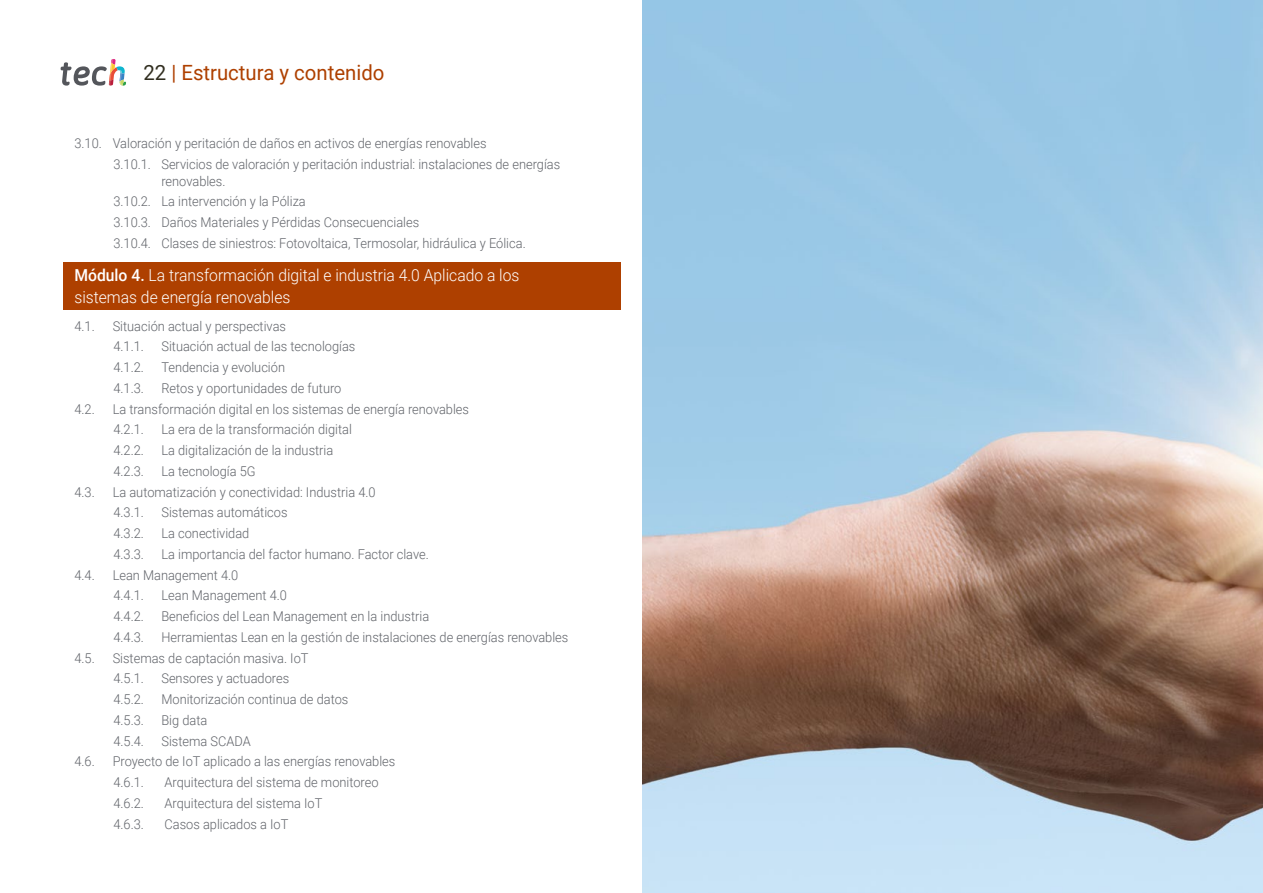
<style>
.page{position:relative;width:1263px;height:893px;background:#fff}
.page>*{position:absolute;margin:0;border:0;box-sizing:border-box;transform-origin:0 0}
.t1{font:21px "Roboto";color:#ae4000}
.t2{font:300 16.5px/22.5px "Roboto";color:#fff;scale:.95 1}
.t3{font:300 13.5px/20.7px "Roboto";color:#61646a;scale:.95 1}
.s1{color:#312e20}
.s2{font-weight:500}
</style>
<div class="page">
<img style="left:642px;top:0;width:621px;height:893px">
<div style="left:63px;top:262px;width:558px;height:48px;background:#ae4000"></div>
<svg style="left:61px;top:59px;width:65px;height:27px"></svg>
<h1 class="t1" style="left:144px;top:57px;width:242px"><span class="s1">22</span> | Estructura y contenido</h1>
<p class="t3" style="left:113px;top:133px;width:472px;text-indent:-39px">3.10. Valoración y peritación de daños en activos de energías renovables<br>3.10.1. Servicios de valoración y peritación industrial: instalaciones de energías</p>
<p class="t3" style="left:113px;top:170px;width:435px;text-indent:48px">renovables.<br>3.10.2. La intervención y la Póliza<br>3.10.3. Daños Materiales y Pérdidas Consecuenciales<br>3.10.4. Clases de siniestros: Fotovoltaica, Termosolar, hidráulica y Eólica.</p>
<p class="t2" style="left:74px;top:263px;width:470px"><span class="s2">Módulo 4.</span> La transformación digital e industria 4.0 Aplicado a los sistemas de energía renovables</p>
<p class="t3" style="left:74px;top:315px;width:23px">4.1.</p>
<p class="t3" style="left:113px;top:315px;width:184px">Situación actual y perspectivas<br>4.1.1.</p>
<p class="t3" style="left:161px;top:336px;width:206px">Situación actual de las tecnologías</p>
<p class="t3" style="left:113px;top:356px;width:34px">4.1.2.</p>
<p class="t3" style="left:161px;top:356px;width:132px">Tendencia y evolución</p>
<p class="t3" style="left:113px;top:377px;width:34px">4.1.3.</p>
<p class="t3" style="left:161px;top:377px;width:191px">Retos y oportunidades de futuro</p>
<p class="t3" style="left:74px;top:398px;width:23px">4.2.</p>
<p class="t3" style="left:113px;top:398px;width:377px">La transformación digital en los sistemas de energía renovables<br>4.2.1.</p>
<p class="t3" style="left:161px;top:419px;width:202px">La era de la transformación digital</p>
<p class="t3" style="left:113px;top:439px;width:34px">4.2.2.</p>
<p class="t3" style="left:161px;top:439px;width:182px">La digitalización de la industria</p>
<p class="t3" style="left:113px;top:460px;width:34px">4.2.3.</p>
<p class="t3" style="left:161px;top:460px;width:101px">La tecnología 5G</p>
<p class="t3" style="left:74px;top:481px;width:23px">4.3.</p>
<p class="t3" style="left:113px;top:481px;width:278px">La automatización y conectividad: Industria 4.0<br>4.3.1.</p>
<p class="t3" style="left:161px;top:502px;width:134px">Sistemas automáticos</p>
<p class="t3" style="left:113px;top:522px;width:34px">4.3.2.</p>
<p class="t3" style="left:161px;top:522px;width:94px">La conectividad</p>
<p class="t3" style="left:113px;top:543px;width:34px">4.3.3.</p>
<p class="t3" style="left:161px;top:543px;width:283px">La importancia del factor humano. Factor clave.</p>
<p class="t3" style="left:74px;top:564px;width:23px">4.4.</p>
<p class="t3" style="left:113px;top:564px;width:134px">Lean Management 4.0<br>4.4.1.</p>
<p class="t3" style="left:161px;top:585px;width:134px">Lean Management 4.0</p>
<p class="t3" style="left:113px;top:605px;width:34px">4.4.2.</p>
<p class="t3" style="left:161px;top:605px;width:283px">Beneficios del Lean Management en la industria</p>
<p class="t3" style="left:113px;top:626px;width:34px">4.4.3.</p>
<p class="t3" style="left:161px;top:626px;width:430px">Herramientas Lean en la gestión de instalaciones de energías renovables</p>
<p class="t3" style="left:74px;top:647px;width:23px">4.5.</p>
<p class="t3" style="left:113px;top:647px;width:208px">Sistemas de captación masiva. IoT<br>4.5.1.</p>
<p class="t3" style="left:161px;top:668px;width:136px">Sensores y actuadores</p>
<p class="t3" style="left:113px;top:688px;width:34px">4.5.2.</p>
<p class="t3" style="left:161px;top:688px;width:198px">Monitorización continua de datos</p>
<p class="t3" style="left:113px;top:709px;width:34px">4.5.3.</p>
<p class="t3" style="left:161px;top:709px;width:50px">Big data</p>
<p class="t3" style="left:113px;top:730px;width:34px">4.5.4.</p>
<p class="t3" style="left:161px;top:730px;width:95px">Sistema SCADA</p>
<p class="t3" style="left:74px;top:751px;width:23px">4.6.</p>
<p class="t3" style="left:113px;top:751px;width:299px">Proyecto de IoT aplicado a las energías renovables<br>4.6.1.</p>
<p class="t3" style="left:165px;top:771px;width:227px">Arquitectura del sistema de monitoreo</p>
<p class="t3" style="left:113px;top:792px;width:34px">4.6.2.</p>
<p class="t3" style="left:165px;top:792px;width:168px">Arquitectura del sistema IoT</p>
<p class="t3" style="left:113px;top:813px;width:34px">4.6.3.</p>
<p class="t3" style="left:165px;top:813px;width:132px">Casos aplicados a IoT</p>
</div>
